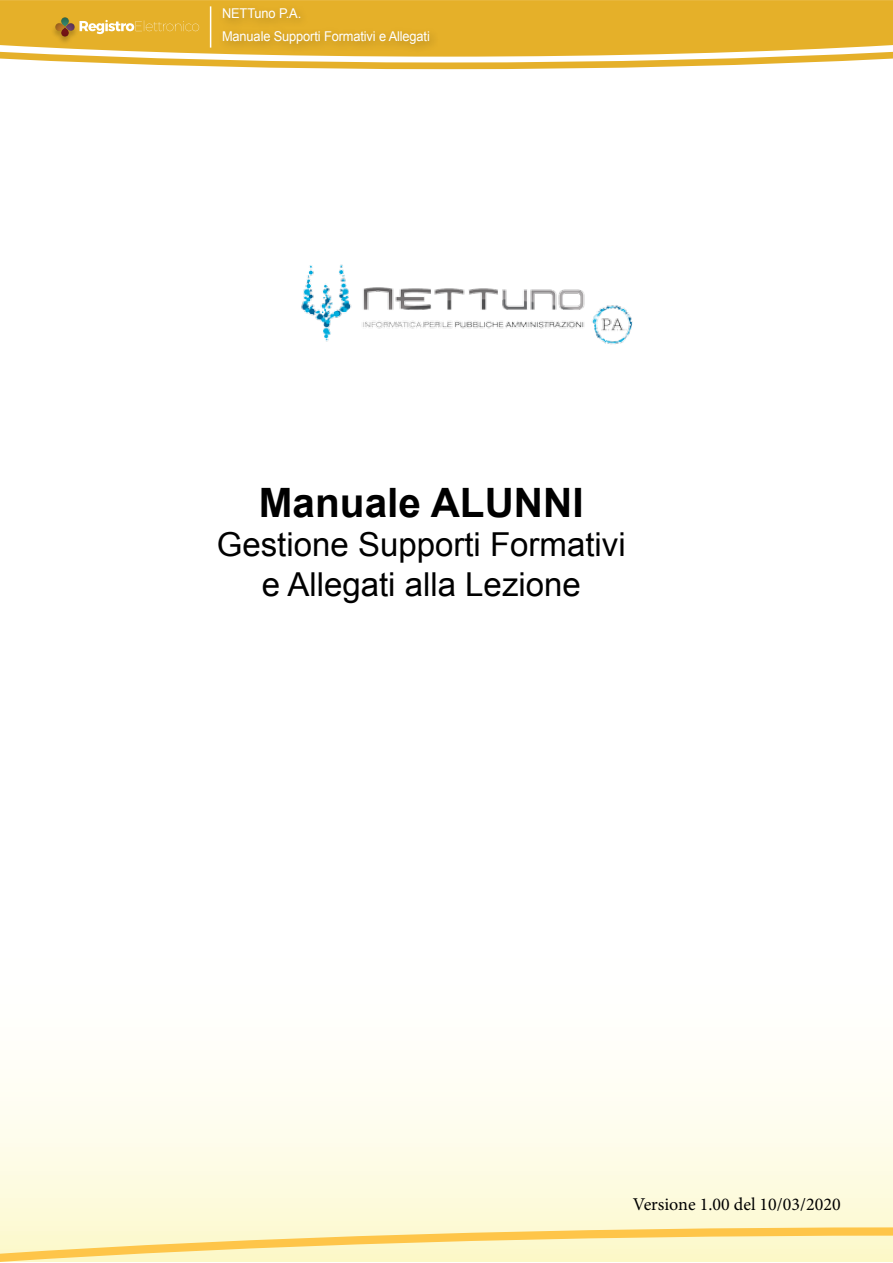
<style>
.page{position:relative;width:893px;height:1263px;background:#fff}
.page>*{position:absolute;margin:0;border:0;box-sizing:border-box;transform-origin:0 0}
.t1{font:700 40.5px "Arial";color:#000}
.t2{font:33px/39.6px "Arial";color:#000;text-align:center}
.t3{font:18px "Minion Pro";color:#000}
.t4{font:13.5px/22.5px "Arial";letter-spacing:-.01em;color:#fff;scale:.95 1}
</style>
<div class="page">
<svg style="left:0;top:57px;width:893px;height:12px"></svg>
<svg style="left:0;top:0;width:893px;height:57px;background:#e7b63b"></svg>
<div style="left:51px;top:17px;width:28px;height:28px;background:#000;opacity:.22"></div>
<svg style="left:79px;top:17px;width:120px;height:20px;background:#e9bc4a"></svg>
<div style="left:53px;top:14px;width:26px;height:26px;background:#000;opacity:.52"></div>
<hr style="left:210px;top:6px;width:1px;height:42px;background:#fff">
<div style="left:217px;top:3px;width:224px;height:52px;background:#000;opacity:.25"></div>
<svg style="left:0;top:1083px;width:893px;height:142px"></svg>
<svg style="left:0;top:1225px;width:893px;height:37px;background:#fcedaf"></svg>
<img style="left:301px;top:264px;width:332px;height:81px">
<p class="t4" style="left:222px;top:3px;width:220px">NETTuno P.A.<br>Manuale Supporti Formativi e Allegati</p>
<p class="t1" style="left:259px;top:476px;width:326px">Manuale ALUNNI</p>
<p class="t2" style="left:217px;top:525px;width:410px">Gestione Supporti Formativi e Allegati alla Lezione</p>
<p class="t3" style="left:633px;top:1192px;width:209px">Versione 1.00 del 10/03/2020</p>
</div>
